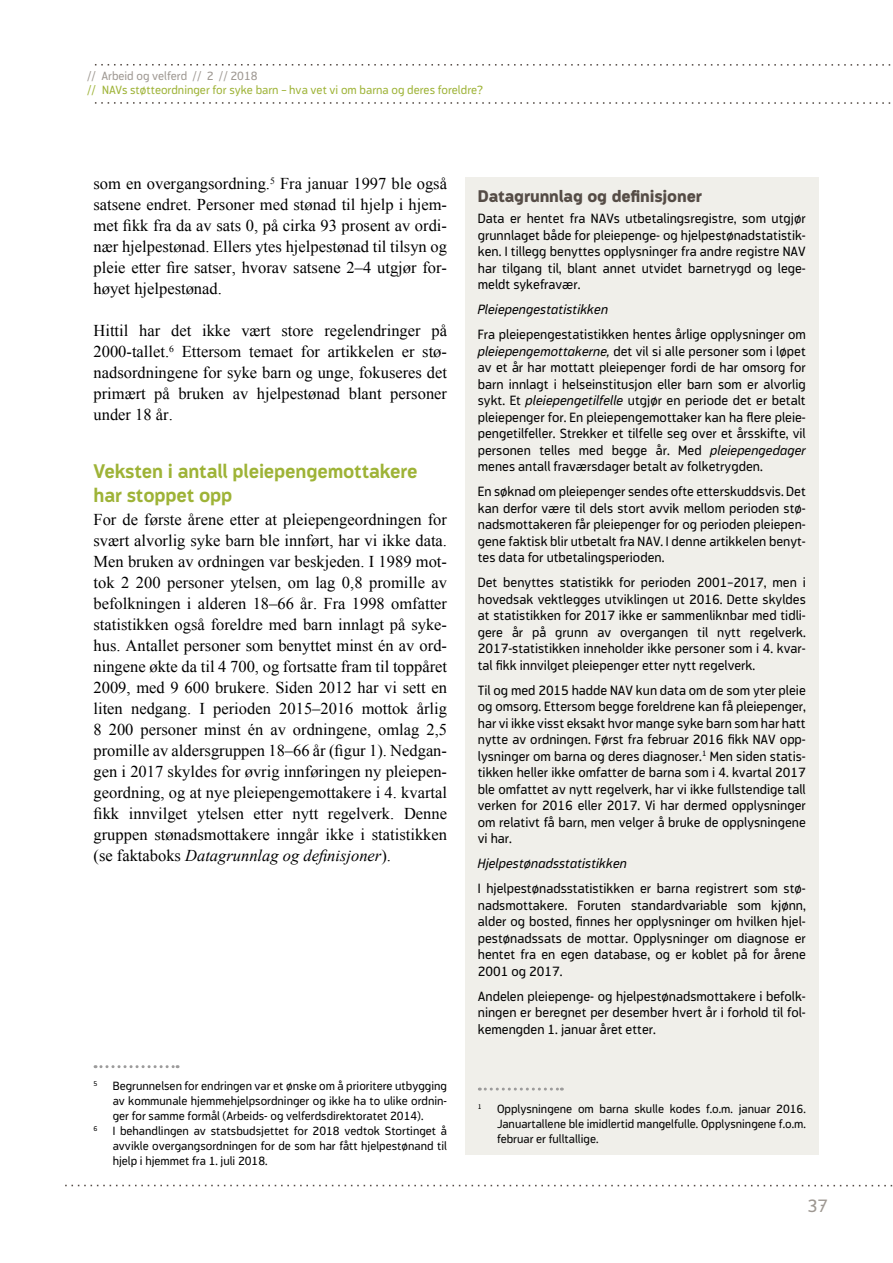
<style>
.page{position:relative;width:893px;height:1263px;background:#fff}
.page>*{position:absolute;margin:0;border:0;box-sizing:border-box;transform-origin:0 0}
.t1{font:700 19.5px/24px "Modus";letter-spacing:-.01em;color:#9eb337}
.t2{font:18px "Modus";color:#9e9892}
.t3{font:16.5px/21px "Times New Roman";color:#000;text-align:justify}
.t4{font:800 16.5px "Modus";letter-spacing:-.01em;color:#554c46}
.t5{font:13.5px/16.5px "Modus";color:#000;text-align:justify}
.t6{font:italic 13.5px "Modus";color:#000}
.t7{font:12px/15px "Modus";color:#000;text-align:justify}
.t8{font:12px "Modus";color:#9eb337}
.t9{font:12px "Modus";color:#9e9892}
.t10{font:7.05px "Modus";color:#000}
.s1{font-style:italic}
</style>
<div class="page">
<svg style="left:94px;top:64px;width:797px;height:2px"></svg>
<svg style="left:94px;top:102px;width:797px;height:2px"></svg>
<svg style="left:65px;top:1185px;width:828px;height:1px"></svg>
<svg style="left:95px;top:1065px;width:83px;height:3px"></svg>
<div style="left:465px;top:178px;width:354px;height:977px;background:#f0efea"></div>
<svg style="left:479px;top:1087px;width:83px;height:3px"></svg>
<p class="t9" style="left:87px;top:69px;width:172px">// Arbeid og velferd // 2 // 2018</p>
<p class="t8" style="left:87px;top:83px;width:397px">// NAVs støtteordninger for syke barn – hva vet vi om barna og deres foreldre?</p>
<p class="t3" style="left:94px;top:173px;width:355px">som en overgangsordning.<sup>5</sup> Fra januar 1997 ble også satsene endret. Personer med stønad til hjelp i hjem&shy;met fikk fra da av sats 0, på cirka 93 prosent av ordi&shy;nær hjelpestønad. Ellers ytes hjelpestønad til tilsyn og pleie etter fire satser, hvorav satsene 2–4 utgjør for&shy;høyet hjelpestønad.</p>
<p class="t3" style="left:94px;top:320px;width:355px">Hittil har det ikke vært store regelendringer på 2000-tallet.<sup>6</sup> Ettersom temaet for artikkelen er stø&shy;nadsordningene for syke barn og unge, fokuseres det primært på bruken av hjelpestønad blant personer under 18 år.</p>
<h1 class="t1" style="left:94px;top:459px;width:326px">Veksten i antall pleiepengemottakere har stoppet opp</h1>
<p class="t3" style="left:94px;top:509px;width:355px">For de første årene etter at pleiepengeordningen for svært alvorlig syke barn ble innført, har vi ikke data.<br>Men bruken av ordningen var beskjeden. I 1989 mot&shy;tok 2 200 personer ytelsen, om lag 0,8 promille av befolkningen i alderen 18–66 år. Fra 1998 omfatter statistikken også foreldre med barn innlagt på syke&shy;hus. Antallet personer som benyttet minst én av ord&shy;ningene økte da til 4 700, og fortsatte fram til toppåret 2009, med 9 600 brukere. Siden 2012 har vi sett en liten nedgang. I perioden 2015–2016 mottok årlig 8 200 personer minst én av ordningene, omlag 2,5 promille av aldersgruppen 18–66 år (figur 1). Nedgan&shy;gen i 2017 skyldes for øvrig innføringen ny pleiepen&shy;geordning, og at nye pleiepengemottakere i 4. kvartal fikk innvilget ytelsen etter nytt regelverk. Denne gruppen stønadsmottakere inngår ikke i statistikken (se faktaboks <span class="s1">Datagrunnlag og definisjoner</span>).</p>
<p class="t10" style="left:94px;top:1080px;width:5px">5</p>
<p class="t7" style="left:113px;top:1078px;width:336px">Begrunnelsen for endringen var et ønske om å prioritere utbygging av kommunale hjemmehjelpsordninger og ikke ha to ulike ordnin&shy;ger for samme formål (Arbeids- og velferdsdirektoratet 2014).</p>
<p class="t10" style="left:94px;top:1125px;width:5px">6</p>
<p class="t7" style="left:113px;top:1123px;width:336px">I behandlingen av statsbudsjettet for 2018 vedtok Stortinget å avvikle overgangsordningen for de som har fått hjelpestønand til hjelp i hjemmet fra 1. juli 2018.</p>
<p class="t4" style="left:478px;top:187px;width:226px">Datagrunnlag og definisjoner</p>
<p class="t5" style="left:478px;top:210px;width:329px">Data er hentet fra NAVs utbetalingsregistre, som utgjør grunnlaget både for pleiepenge- og hjelpestønadstatistik&shy;ken. I tillegg benyttes opplysninger fra andre registre NAV har tilgang til, blant annet utvidet barnetrygd og lege&shy;meldt sykefravær.</p>
<p class="t6" style="left:478px;top:302px;width:132px">Pleiepengestatistikken</p>
<p class="t5" style="left:478px;top:326px;width:329px">Fra pleiepengestatistikken hentes årlige opplysninger om <span class="s1">pleiepengemottakerne,</span> det vil si alle personer som i løpet av et år har mottatt pleiepenger fordi de har omsorg for barn innlagt i helseinstitusjon eller barn som er alvorlig sykt. Et <span class="s1">pleiepengetilfelle</span> utgjør en periode det er betalt pleiepenger for. En pleiepengemottaker kan ha flere pleie&shy;pengetilfeller. Strekker et tilfelle seg over et årsskifte, vil personen telles med begge år. Med <span class="s1">pleiepengedager </span>menes antall fraværsdager betalt av folketrygden.</p>
<p class="t5" style="left:478px;top:483px;width:329px">En søknad om pleiepenger sendes ofte etterskuddsvis. Det kan derfor være til dels stort avvik mellom perioden stø&shy;nadsmottakeren får pleiepenger for og perioden pleiepen&shy;gene faktisk blir utbetalt fra NAV. I denne artikkelen benyt&shy;tes data for utbetalingsperioden.</p>
<p class="t5" style="left:478px;top:574px;width:329px">Det benyttes statistikk for perioden 2001–2017, men i hovedsak vektlegges utviklingen ut 2016. Dette skyldes at statistikken for 2017 ikke er sammenliknbar med tidli&shy;gere år på grunn av overgangen til nytt regelverk.<br>2017-statistikken inneholder ikke personer som i 4. kvar&shy;tal fikk innvilget pleiepenger etter nytt regelverk.</p>
<p class="t5" style="left:478px;top:682px;width:330px">Til og med 2015 hadde NAV kun data om de som yter pleie og omsorg. Ettersom begge foreldrene kan få pleiepenger, har vi ikke visst eksakt hvor mange syke barn som har hatt nytte av ordningen. Først fra februar 2016 fikk NAV opp&shy;lysninger om barna og deres diagnoser.<sup>1</sup> Men siden statis&shy;tikken heller ikke omfatter de barna som i 4. kvartal 2017 ble omfattet av nytt regelverk, har vi ikke fullstendige tall verken for 2016 eller 2017. Vi har dermed opplysninger om relativt få barn, men velger å bruke de opplysningene vi har.</p>
<p class="t6" style="left:478px;top:856px;width:151px">Hjelpestønadsstatistikken</p>
<p class="t5" style="left:478px;top:880px;width:329px">I hjelpestønadsstatistikken er barna registrert som stø&shy;nadsmottakere. Foruten standardvariable som kjønn, alder og bosted, finnes her opplysninger om hvilken hjel&shy;pestønadssats de mottar. Opplysninger om diagnose er hentet fra en egen database, og er koblet på for årene 2001 og 2017.</p>
<p class="t5" style="left:478px;top:988px;width:329px">Andelen pleiepenge- og hjelpestønadsmottakere i befolk&shy;ningen er beregnet per desember hvert år i forhold til fol&shy;kemengden 1. januar året etter.</p>
<p class="t10" style="left:478px;top:1102px;width:5px">1</p>
<p class="t7" style="left:497px;top:1101px;width:310px">Opplysningene om barna skulle kodes f.o.m. januar 2016.<br>Januartallene ble imidlertid mangelfulle. Opplysningene f.o.m. februar er fulltallige.</p>
<h2 class="t2" style="left:807px;top:1195px;width:22px">37</h2>
</div>
